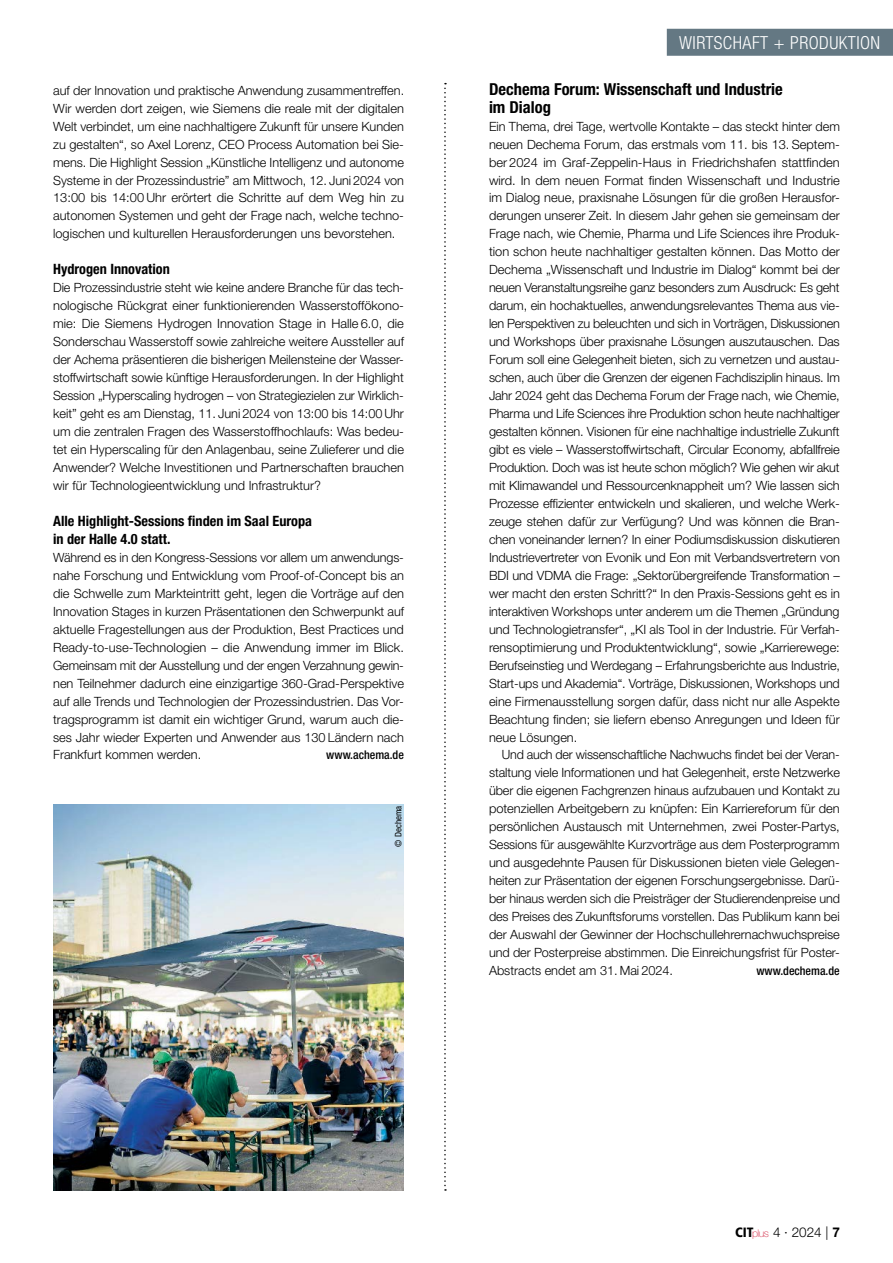
<style>
.page{position:relative;width:893px;height:1263px;background:#fff}
.page>*{position:absolute;margin:0;border:0;box-sizing:border-box;transform-origin:0 0}
.t1{font:300 condensed 18px "Helvetica Neue LT Std";letter-spacing:.025em;color:#fff}
.t2{font:700 condensed 16.5px/18px "Helvetica Neue LT Std";color:#000}
.t3{font:700 condensed 14.25px/18px "Helvetica Neue LT Std";color:#000}
.t4{font:300 13.5px "Helvetica Neue LT Std";color:#000}
.t5{font:300 12.75px/18px "Helvetica Neue LT Std";color:#000;text-align:justify}
.t6{font:500 condensed 12px "Helvetica Neue LT Std";color:#000}
.t7{font:condensed 9px "Helvetica Neue LT Std";color:#000}
.s1{font-family:"Frutiger LT Std";font-weight:900;font-stretch:condensed}
.s2{font-weight:100;font-size:10.65px;color:#d1223e}
.s3{font-weight:700}
</style>
<div class="page">
<svg style="left:444px;top:83px;width:2px;height:1108px"></svg>
<img style="left:53px;top:804px;width:351px;height:387px">
<div style="left:667px;top:29px;width:226px;height:27px;background:#647883"></div>
<p class="t5" style="left:53px;top:81px;width:353px">auf der Innovation und praktische Anwendung zusammentreffen.<br>Wir werden dort zeigen, wie Siemens die reale mit der digitalen Welt verbindet, um eine nachhaltigere Zukunft für unsere Kunden zu gestalten“, so Axel Lorenz, CEO Process Automation bei Sie&shy;mens. Die Highlight Session „Künstliche Intelligenz und autonome Systeme in der Prozessindustrie” am Mittwoch, 12. Juni 2024 von 13:00 bis 14:00 Uhr erörtert die Schritte auf dem Weg hin zu autonomen Systemen und geht der Frage nach, welche techno&shy;logischen und kulturellen Herausforderungen uns bevorstehen.</p>
<p class="t3" style="left:53px;top:260px;width:118px">Hydrogen Innovation</p>
<p class="t5" style="left:53px;top:278px;width:352px">Die Prozessindustrie steht wie keine andere Branche für das tech&shy;nologische Rückgrat einer funktionierenden Wasserstoffökono&shy;mie: Die Siemens Hydrogen Innovation Stage in Halle 6.0, die Sonderschau Wasserstoff sowie zahlreiche weitere Aussteller auf der Achema präsentieren die bisherigen Meilensteine der Wasser&shy;stoffwirtschaft sowie künftige Herausforderungen. In der Highlight Session „Hyperscaling hydrogen – von Strategiezielen zur Wirklich&shy;keit” geht es am Dienstag, 11. Juni 2024 von 13:00 bis 14:00 Uhr um die zentralen Fragen des Wasserstoffhochlaufs: Was bedeu&shy;tet ein Hyperscaling für den Anlagenbau, seine Zulieferer und die Anwender? Welche Investitionen und Partnerschaften brauchen wir für Technologieentwicklung und Infrastruktur?</p>
<p class="t3" style="left:53px;top:512px;width:260px">Alle Highlight-Sessions finden im Saal Europa in der Halle 4.0 statt.</p>
<p class="t5" style="left:53px;top:548px;width:353px">Während es in den Kongress-Sessions vor allem um anwendungs&shy;nahe Forschung und Entwicklung vom Proof-of-Concept bis an die Schwelle zum Markteintritt geht, legen die Vorträge auf den Innovation Stages in kurzen Präsentationen den Schwerpunkt auf aktuelle Fragestellungen aus der Produktion, Best Practices und Ready-to-use-Technologien – die Anwendung immer im Blick.<br>Gemeinsam mit der Ausstellung und der engen Verzahnung gewin&shy;nen Teilnehmer dadurch eine einzigartige 360-Grad-Perspektive auf alle Trends und Technologien der Prozessindustrien. Das Vor&shy;tragsprogramm ist damit ein wichtiger Grund, warum auch die&shy;ses Jahr wieder Experten und Anwender aus 130 Ländern nach Frankfurt kommen werden.</p>
<p class="t6" style="left:326px;top:748px;width:79px">www.achema.de</p>
<p class="t7" style="left:393px;top:847px;width:42px;rotate:-90deg">© Dechema</p>
<h1 class="t1" style="left:679px;top:32px;width:203px">WIRTSCHAFT + PRODUKTION</h1>
<p class="t2" style="left:489px;top:80px;width:295px">Dechema Forum: Wissenschaft und Industrie im Dialog</p>
<p class="t5" style="left:489px;top:117px;width:352px">Ein Thema, drei Tage, wertvolle Kontakte – das steckt hinter dem neuen Dechema Forum, das erstmals vom 11. bis 13. Septem&shy;ber 2024 im Graf-Zeppelin-Haus in Friedrichshafen stattfinden wird. In dem neuen Format finden Wissenschaft und Industrie im Dialog neue, praxisnahe Lösungen für die großen Herausfor&shy;derungen unserer Zeit. In diesem Jahr gehen sie gemeinsam der Frage nach, wie Chemie, Pharma und Life Sciences ihre Produk&shy;tion schon heute nachhaltiger gestalten können. Das Motto der Dechema „Wissenschaft und Industrie im Dialog“ kommt bei der neuen Veranstaltungsreihe ganz besonders zum Ausdruck: Es geht darum, ein hochaktuelles, anwendungsrelevantes Thema aus vie&shy;len Perspektiven zu beleuchten und sich in Vorträgen, Diskussionen und Workshops über praxisnahe Lösungen auszutauschen. Das Forum soll eine Gelegenheit bieten, sich zu vernetzen und austau&shy;schen, auch über die Grenzen der eigenen Fachdisziplin hinaus. Im Jahr 2024 geht das Dechema Forum der Frage nach, wie Chemie, Pharma und Life Sciences ihre Produktion schon heute nachhaltiger gestalten können. Visionen für eine nachhaltige industrielle Zukunft gibt es viele – Wasserstoffwirtschaft, Circular Economy, abfallfreie Produktion. Doch was ist heute schon möglich? Wie gehen wir akut mit Klimawandel und Ressourcenknappheit um? Wie lassen sich Prozesse effizienter entwickeln und skalieren, und welche Werk&shy;zeuge stehen dafür zur Verfügung? Und was können die Bran&shy;chen voneinander lernen? In einer Podiumsdiskussion diskutieren Industrievertreter von Evonik und Eon mit Verbandsvertretern von BDI und VDMA die Frage: „Sektorübergreifende Transformation – wer macht den ersten Schritt?“ In den Praxis-Sessions geht es in interaktiven Workshops unter anderem um die Themen „Gründung und Technologietransfer“, „KI als Tool in der Industrie. Für Verfah&shy;rensoptimierung und Produktentwicklung“, sowie „Karrierewege:<br>Berufseinstieg und Werdegang – Erfahrungsberichte aus Industrie, Start-ups und Akademia“. Vorträge, Diskussionen, Workshops und eine Firmenausstellung sorgen dafür, dass nicht nur alle Aspekte Beachtung finden; sie liefern ebenso Anregungen und Ideen für neue Lösungen.</p>
<p class="t5" style="left:489px;top:746px;width:353px;text-indent:13px">Und auch der wissenschaftliche Nachwuchs findet bei der Veran&shy;staltung viele Informationen und hat Gelegenheit, erste Netzwerke über die eigenen Fachgrenzen hinaus aufzubauen und Kontakt zu potenziellen Arbeitgebern zu knüpfen: Ein Karriereforum für den persönlichen Austausch mit Unternehmen, zwei Poster-Partys, Sessions für ausgewählte Kurzvorträge aus dem Posterprogramm und ausgedehnte Pausen für Diskussionen bieten viele Gelegen&shy;heiten zur Präsentation der eigenen Forschungsergebnisse. Darü&shy;ber hinaus werden sich die Preisträger der Studierendenpreise und des Preises des Zukunftsforums vorstellen. Das Publikum kann bei der Auswahl der Gewinner der Hochschullehrernachwuchspreise und der Posterpreise abstimmen. Die Einreichungsfrist für Poster-Abstracts endet am 31. Mai 2024.</p>
<p class="t6" style="left:756px;top:964px;width:85px">www.dechema.de</p>
<p class="t4" style="left:735px;top:1224px;width:106px"><span class="s1">CIT</span><span class="s2">plus</span> 4 · 2024 | <span class="s3">7</span></p>
</div>
